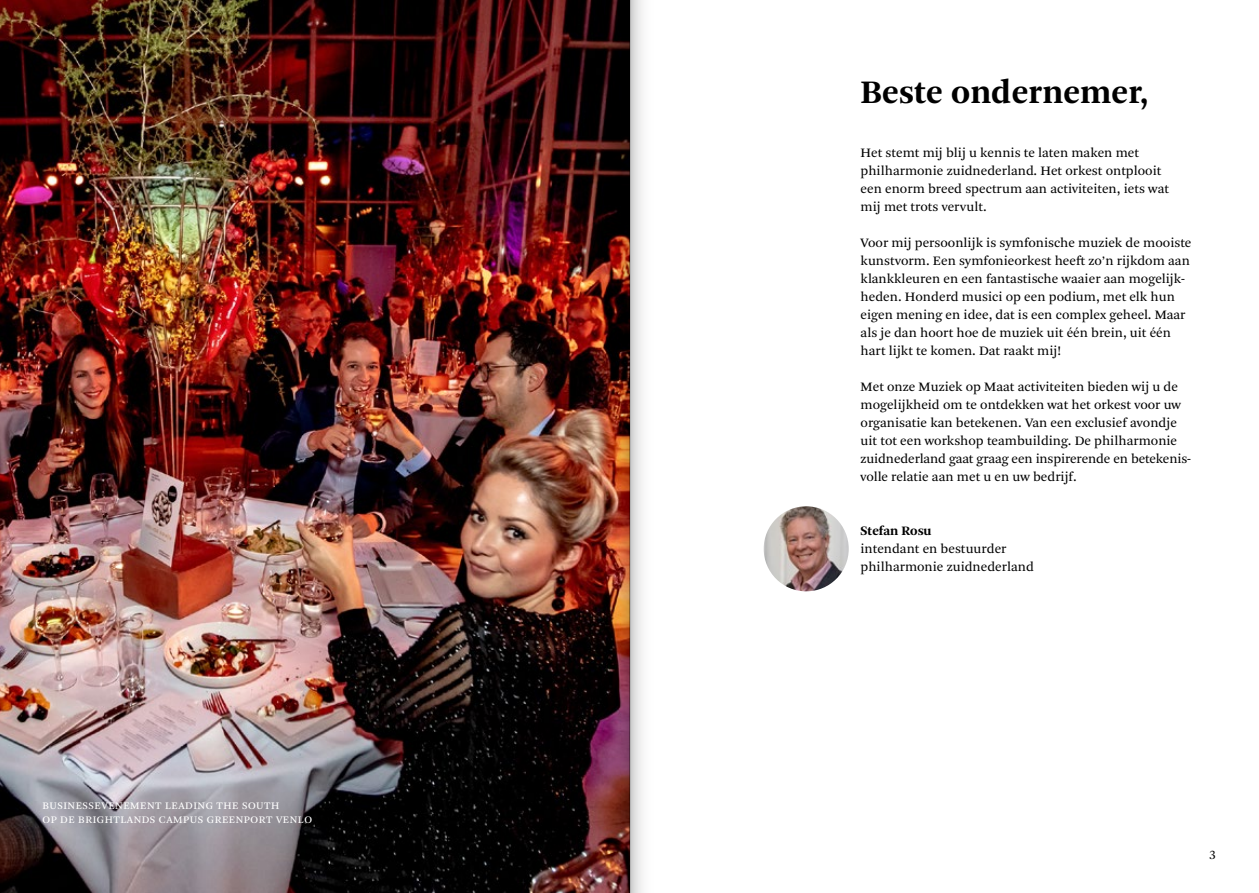
<style>
.page{position:relative;width:1259px;height:893px;background:#fff}
.page>*{position:absolute;margin:0;border:0;box-sizing:border-box;transform-origin:0 0}
.t1{font:700 34.5px "Arnhem Pro";color:#000}
.t2{font:13.5px/18px "Arnhem Pro Blond";color:#000}
.t3{font:700 13.5px "Arnhem Pro";color:#000}
.t4{font:10.5px/13.5px "Arnhem Pro Blond";letter-spacing:.05em;color:#fff}
</style>
<div class="page">
<img style="left:0;top:0;width:603px;height:893px">
<img style="left:763px;top:506px;width:85px;height:85px;border-radius:43px">
<img style="left:603px;top:0;width:40px;height:893px">
<hr style="left:629px;top:0;width:1px;height:893px;background:#000">
<p class="t4" style="left:43px;top:799px;width:271px">BUSINESSEVENEMENT LEADING THE SOUTH<br>OP DE BRIGHTLANDS CAMPUS GREENPORT VENLO</p>
<h1 class="t1" style="left:860px;top:70px;width:290px">Beste ondernemer,</h1>
<p class="t2" style="left:860px;top:144px;width:310px">Het stemt mij blij u kennis te laten maken met philharmonie zuidnederland. Het orkest ontplooit een enorm breed spectrum aan activiteiten, iets wat mij met trots vervult.</p>
<p class="t2" style="left:860px;top:234px;width:332px">Voor mij persoonlijk is symfonische muziek de mooiste kunstvorm. Een symfonieorkest heeft zo’n rijkdom aan klankkleuren en een fantastische waaier aan mogelijk&shy;heden. Honderd musici op een podium, met elk hun eigen mening en idee, dat is een complex geheel. Maar als je dan hoort hoe de muziek uit één brein, uit één hart lijkt te komen. Dat raakt mij!</p>
<p class="t2" style="left:860px;top:378px;width:332px">Met onze Muziek op Maat activiteiten bieden wij u de mogelijkheid om te ontdekken wat het orkest voor uw organisatie kan betekenen. Van een exclusief avondje uit tot een workshop teambuilding. De philharmonie zuidnederland gaat graag een inspirerende en betekenis&shy;volle relatie aan met u en uw bedrijf.</p>
<p class="t3" style="left:860px;top:522px;width:72px">Stefan Rosu</p>
<p class="t2" style="left:860px;top:540px;width:175px">intendant en bestuurder philharmonie zuidnederland</p>
<p class="t2" style="left:1209px;top:846px;width:9px">3</p>
</div>
